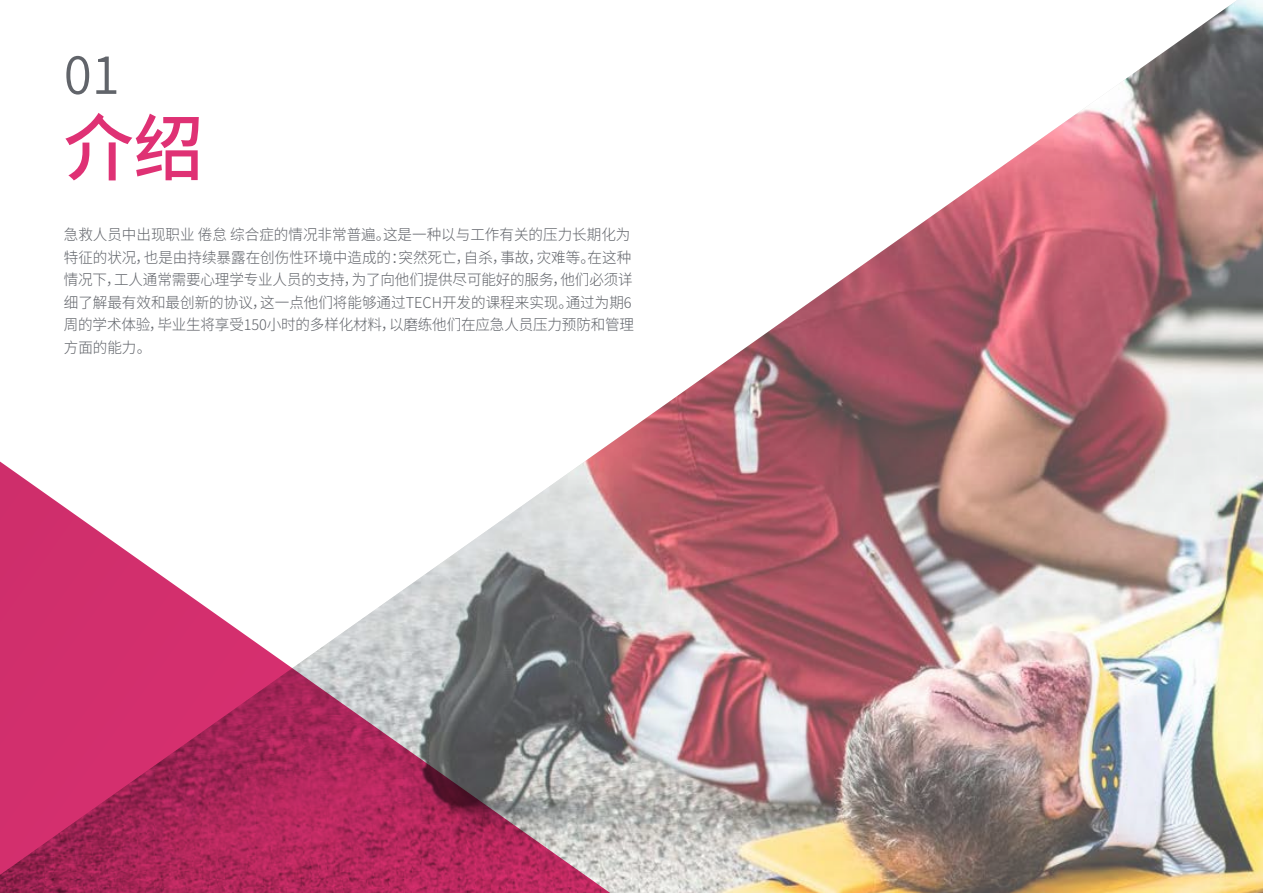
<style>
.page{position:relative;width:1263px;height:893px;background:#fff}
.page>*{position:absolute;margin:0;border:0;box-sizing:border-box;transform-origin:0 0}
.t1{font:500 72px "Source Han Sans CN";color:#df3174}
.t2{font:52.5px "Source Han Sans CN";color:#61646a}
.t3{font:300 15px/22.5px "Source Han Sans CN";color:#61646a}
</style>
<div class="page">
<img style="left:606px;top:0;width:657px;height:893px">
<svg style="left:0;top:446px;width:640px;height:447px"></svg>
<h2 class="t2" style="left:64px;top:45px;width:57px">01</h2>
<h1 class="t1" style="left:64px;top:107px;width:141px">介绍</h1>
<p class="t3" style="left:64px;top:224px;width:572px">急救人员中出现职业 倦怠 综合症的情况非常普遍。这是一种以与工作有关的压力长期化为特征的状况，也是由持续暴露在创伤性环境中造成的：突然死亡，自杀，事故，灾难等。在这种情况下，工人通常需要心理学专业人员的支持，为了向他们提供尽可能好的服务，他们必须详细了解最有效和最创新的协议，这一点他们将能够通过TECH开发的课程来实现。通过为期6周的学术体验，毕业生将享受150小时的多样化材料，以磨练他们在应急人员压力预防和管理方面的能力。</p>
</div>
